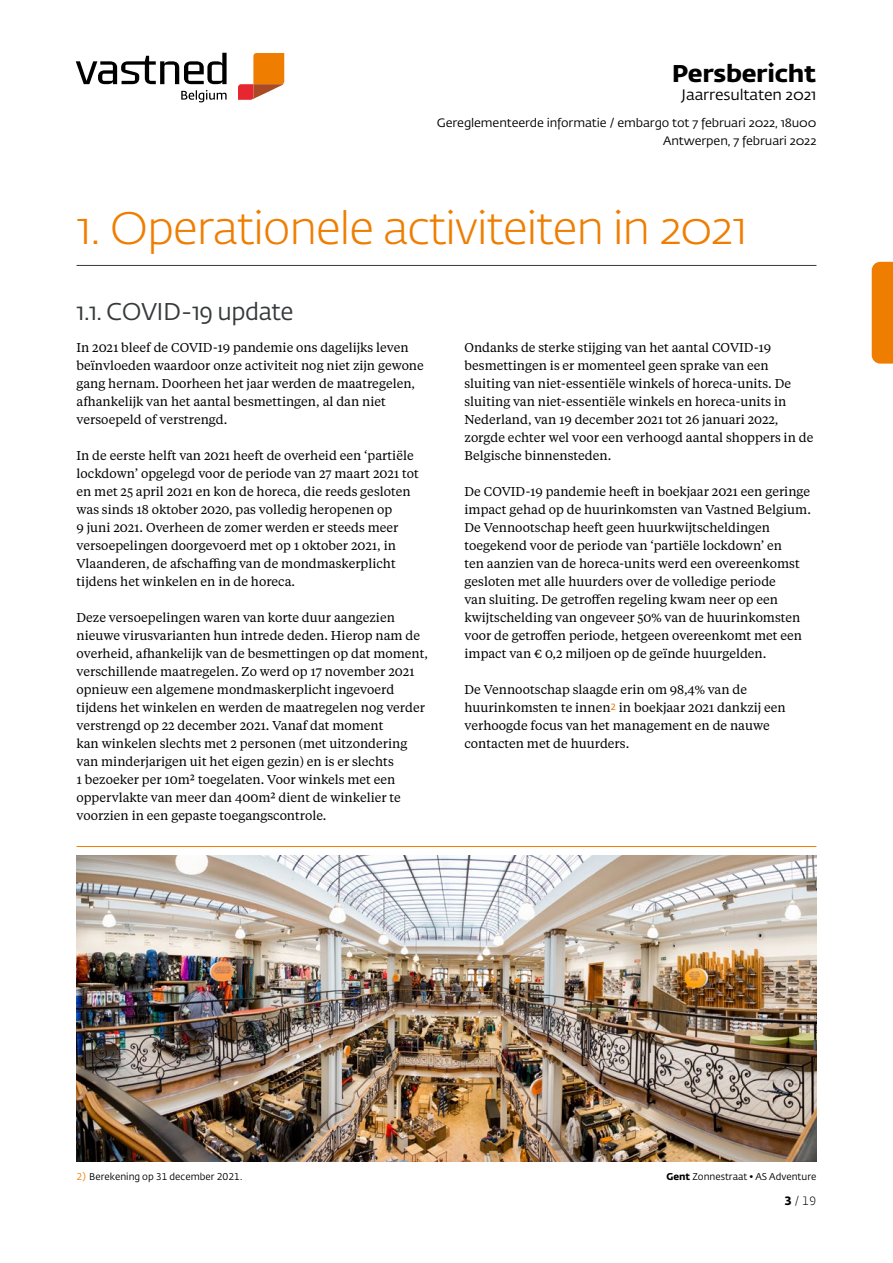
<style>
.page{position:relative;width:893px;height:1263px;background:#fff}
.page>*{position:absolute;margin:0;border:0;box-sizing:border-box;transform-origin:0 0}
.t1{font:300 45px "Fedra Sans Std";letter-spacing:-.03em;color:#ef7d00;scale:1.05 1}
.t2{font:24px "Fedra Sans Std";letter-spacing:-.02em;color:#373a3b}
.t3{font:700 24px "Fedra Sans Std";letter-spacing:-.01em;color:#000;scale:1.05 1}
.t4{font:15px "Fedra Sans Std";letter-spacing:-.01em;color:#000;scale:1.05 1}
.t5{font:12.75px/18px "Tiempos Text";color:#000}
.t6{font:12px/18px "Fedra Sans Std";letter-spacing:-.01em;color:#000;text-align:right;scale:1.05 1}
.t7{font:300 12px "Fedra Sans Std";color:#000}
.t8{font:9.75px "Fedra Sans Std";color:#000}
.s1{color:#ef7d00}
.s2{font-weight:700}
</style>
<div class="page">
<hr style="left:77px;top:846px;width:739px;height:1px;background:#ef7d00">
<img style="left:77px;top:856px;width:739px;height:306px">
<div style="left:872px;top:262px;width:21px;height:102px;background:#ef7d00"></div>
<hr style="left:77px;top:265px;width:739px;height:1px;background:#373a3b">
<svg style="left:181px;top:90px;width:46px;height:12px"></svg>
<svg style="left:76px;top:53px;width:151px;height:31px"></svg>
<svg style="left:238px;top:53px;width:46px;height:47px"></svg>
<h2 class="t3" style="left:672px;top:58px;width:139px">Persbericht</h2>
<p class="t4" style="left:682px;top:85px;width:130px">Jaarresultaten 2021</p>
<p class="t6" style="left:437px;top:114px;width:363px">Gereglementeerde informatie / embargo tot 7 februari 2022, 18u00<br>Antwerpen, 7 februari 2022</p>
<h1 class="t1" style="left:77px;top:201px;width:641px">1. Operationele activiteiten in 2021</h1>
<h2 class="t2" style="left:77px;top:297px;width:219px">1.1. COVID-19 update</h2>
<p class="t5" style="left:77px;top:338px;width:349px">In 2021 bleef de COVID-19 pandemie ons dagelijks leven beïnvloeden waardoor onze activiteit nog niet zijn gewone gang hernam. Doorheen het jaar werden de maatregelen, afhankelijk van het aantal besmettingen, al dan niet versoepeld of verstrengd.</p>
<p class="t5" style="left:77px;top:446px;width:344px">In de eerste helft van 2021 heeft de overheid een ‘partiële lockdown’ opgelegd voor de periode van 27 maart 2021 tot en met 25 april 2021 en kon de horeca, die reeds gesloten was sinds 18 oktober 2020, pas volledig heropenen op<br>9 juni 2021. Overheen de zomer werden er steeds meer versoepelingen doorgevoerd met op 1 oktober 2021, in Vlaanderen, de afschaffing van de mondmaskerplicht tijdens het winkelen en in de horeca.</p>
<p class="t5" style="left:77px;top:608px;width:353px">Deze versoepelingen waren van korte duur aangezien nieuwe virusvarianten hun intrede deden. Hierop nam de overheid, afhankelijk van de besmettingen op dat moment, verschillende maatregelen. Zo werd op 17 november 2021 opnieuw een algemene mondmaskerplicht ingevoerd tijdens het winkelen en werden de maatregelen nog verder verstrengd op 22 december 2021. Vanaf dat moment<br>kan winkelen slechts met 2 personen (met uitzondering van minderjarigen uit het eigen gezin) en is er slechts<br>1 bezoeker per 10m² toegelaten. Voor winkels met een oppervlakte van meer dan 400m² dient de winkelier te voorzien in een gepaste toegangscontrole.</p>
<p class="t5" style="left:464px;top:338px;width:350px">Ondanks de sterke stijging van het aantal COVID-19 besmettingen is er momenteel geen sprake van een sluiting van niet-essentiële winkels of horeca-units. De sluiting van niet-essentiële winkels en horeca-units in Nederland, van 19 december 2021 tot 26 januari 2022, zorgde echter wel voor een verhoogd aantal shoppers in de Belgische binnensteden.</p>
<p class="t5" style="left:464px;top:482px;width:348px">De COVID-19 pandemie heeft in boekjaar 2021 een geringe impact gehad op de huurinkomsten van Vastned Belgium.<br>De Vennootschap heeft geen huurkwijtscheldingen toegekend voor de periode van ‘partiële lockdown’ en<br>ten aanzien van de horeca-units werd een overeenkomst gesloten met alle huurders over de volledige periode<br>van sluiting. De getroffen regeling kwam neer op een kwijtschelding van ongeveer 50% van de huurinkomsten voor de getroffen periode, hetgeen overeenkomt met een impact van € 0,2 miljoen op de geïnde huurgelden.</p>
<p class="t5" style="left:464px;top:680px;width:323px">De Vennootschap slaagde erin om 98,4% van de huurinkomsten te innen<sup>2</sup> in boekjaar 2021 dankzij een verhoogde focus van het management en de nauwe contacten met de huurders.</p>
<p class="t8" style="left:77px;top:1170px;width:167px"><span class="s1">2)</span> Berekening op 31 december 2021.</p>
<p class="t8" style="left:667px;top:1170px;width:151px"><span class="s2">Gent</span> Zonnestraat • AS Adventure</p>
<p class="t7" style="left:784px;top:1193px;width:33px"><span class="s2">3</span> / 19</p>
</div>
